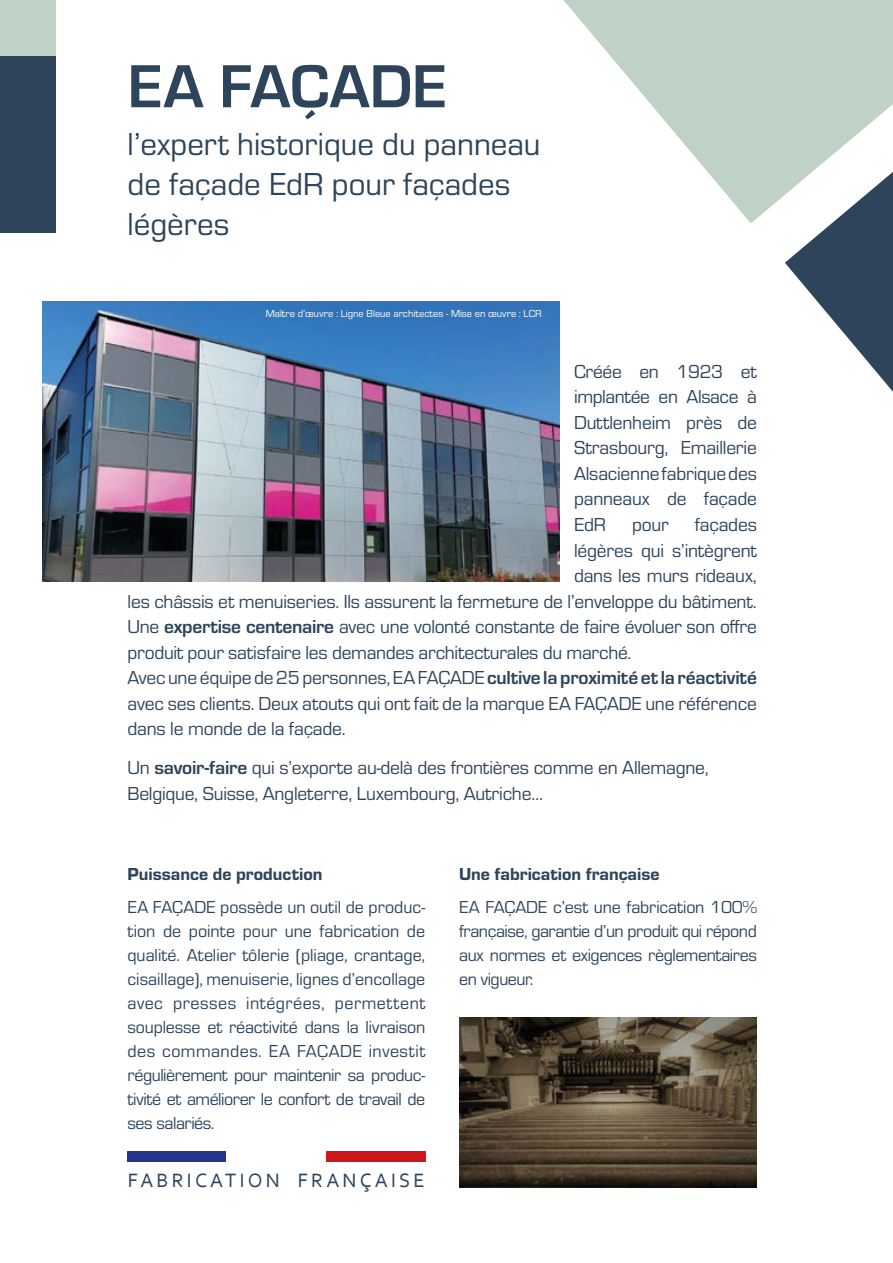
<style>
.page{position:relative;width:893px;height:1263px;background:#fff}
.page>*{position:absolute;margin:0;border:0;box-sizing:border-box;transform-origin:0 0}
.t1{font:700 63px "Eurostile";letter-spacing:-.005em;color:#2d445a}
.t2{font:33px/39.6px "Eurostile";color:#2d445a}
.t3{font:20.25px "Corbel";letter-spacing:.16em;color:#2d445a}
.t4{font:19.5px/25.5px "Eurostile";letter-spacing:-.01em;color:#2d445a;text-align:justify}
.t5{font:18px/24px "Eurostile";letter-spacing:-.025em;color:#2d445a;text-align:justify}
.t6{font:18px "Eurostile Hea";color:#2d445a}
.t7{font:10.5px "Eurostile";color:#fff}
.s1{font-weight:700}
</style>
<div class="page">
<svg style="left:785px;top:223px;width:108px;height:169px"></svg>
<svg style="left:563px;top:0;width:330px;height:223px;fill:#bfd2c5"></svg>
<div style="left:0;top:55px;width:55px;height:178px;background:#2d445a"></div>
<div style="left:0;top:0;width:55px;height:55px;background:#bfd2c5"></div>
<img style="left:43px;top:301px;width:516px;height:281px">
<img style="left:459px;top:1017px;width:298px;height:170px">
<div style="left:128px;top:1151px;width:99px;height:11px;background:#26358c"></div>
<div style="left:326px;top:1151px;width:99px;height:11px;background:#cd1719"></div>
<h1 class="t1" style="left:128px;top:41px;width:321px">EA FAÇADE</h1>
<h2 class="t2" style="left:128px;top:123px;width:414px">l’expert historique du panneau de façade EdR pour façades légères</h2>
<p class="t7" style="left:266px;top:307px;width:277px">Maître d’œuvre : Ligne Bleue architectes - Mise en œuvre : LCR</p>
<p class="t4" style="left:574px;top:358px;width:184px">Créée en 1923 et implantée en Alsace à Duttlenheim près de Strasbourg, Emaillerie Alsacienne fabrique des panneaux de façade EdR</p>
<p class="t4" style="left:632px;top:511px;width:38px">pour</p>
<p class="t4" style="left:695px;top:511px;width:64px">façades</p>
<p class="t4" style="left:574px;top:536px;width:184px">légères qui s’intègrent</p>
<p class="t4" style="left:574px;top:562px;width:184px">dans les murs rideaux,</p>
<p class="t4" style="left:128px;top:587px;width:631px">les châssis et menuiseries. Ils assurent la fermeture de l’enveloppe du bâtiment.</p>
<p class="t4" style="left:128px;top:613px;width:631px">Une <span class="s1">expertise centenaire</span> avec une volonté constante de faire évoluer son offre</p>
<p class="t4" style="left:128px;top:638px;width:505px">produit pour satisfaire les demandes architecturales du marché.</p>
<p class="t4" style="left:128px;top:664px;width:631px">Avec une équipe de 25 personnes, EA FAÇADE <span class="s1">cultive la proximité et la réactivité</span></p>
<p class="t4" style="left:128px;top:689px;width:631px">avec ses clients. Deux atouts qui ont fait de la marque EA FAÇADE une référence</p>
<p class="t4" style="left:128px;top:715px;width:220px">dans le monde de la façade.</p>
<p class="t4" style="left:128px;top:754px;width:583px">Un <span class="s1">savoir-faire</span> qui s’exporte au-delà des frontières comme en Allemagne,<br>Belgique, Suisse, Angleterre, Luxembourg, Autriche…</p>
<p class="t6" style="left:128px;top:862px;width:196px">Puissance de production</p>
<p class="t5" style="left:128px;top:894px;width:299px">EA FAÇADE possède un outil de produc&shy;tion de pointe pour une fabrication de qualité. Atelier tôlerie (pliage, crantage, cisaillage), menuiserie, lignes d’encollage avec presses intégrées, permettent souplesse et réactivité dans la livraison des commandes. EA FAÇADE investit régulièrement pour maintenir sa produc&shy;tivité et améliorer le confort de travail de ses salariés.</p>
<p class="t3" style="left:128px;top:1168px;width:298px">FABRICATION FRANÇAISE</p>
<p class="t6" style="left:459px;top:862px;width:202px">Une fabrication française</p>
<p class="t5" style="left:459px;top:894px;width:299px">EA FAÇADE c’est une fabrication 100% française, garantie d’un produit qui répond aux normes et exigences règlementaires en vigueur.</p>
</div>
